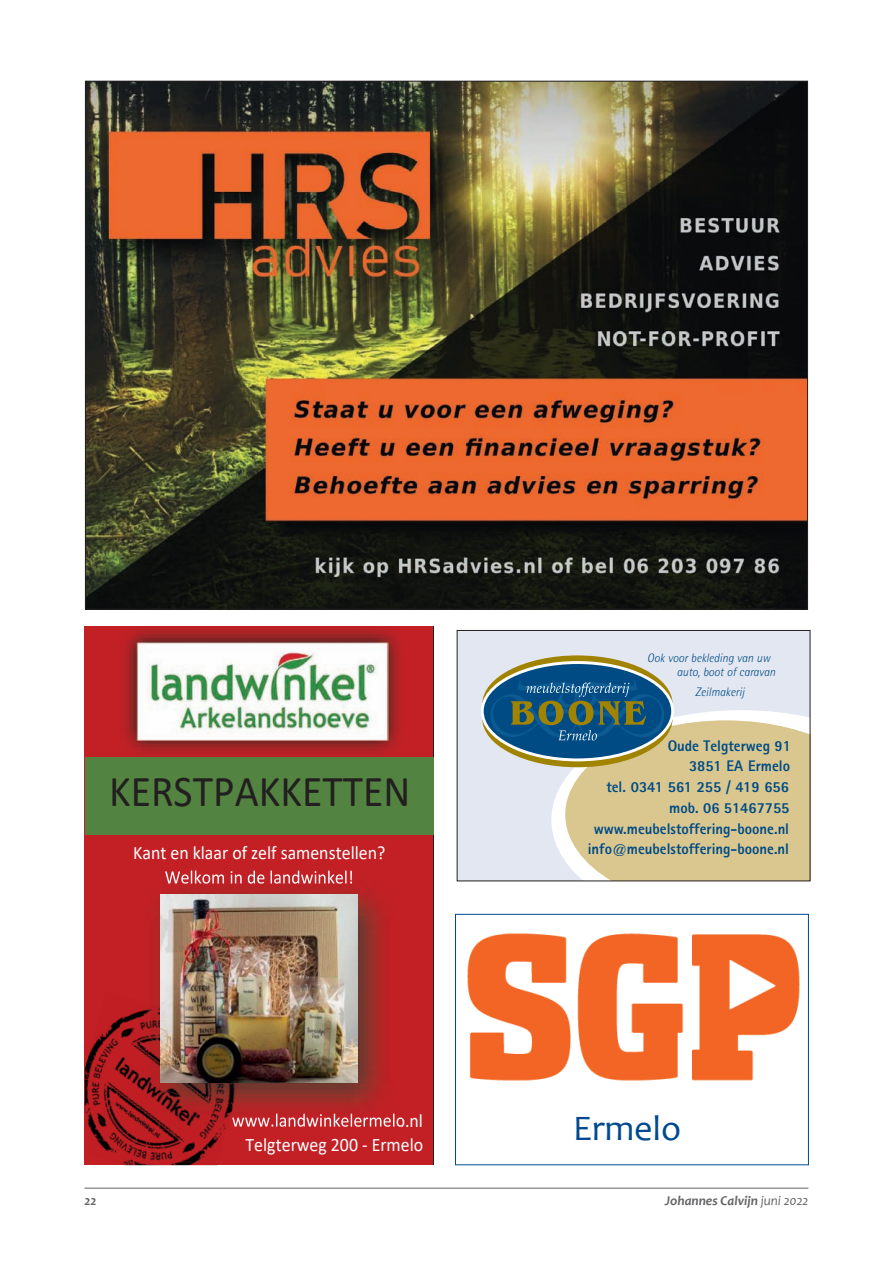
<style>
.page{position:relative;width:893px;height:1263px;background:#fff}
.page>*{position:absolute;margin:0;border:0;box-sizing:border-box;transform-origin:0 0}
.t1{font:44.25px "Calibri";color:#231f20;scale:.94 1}
.t2{font:36px "Candara";color:#014990}
.t3{font:19.05px "Calibri";color:#fff;scale:.94 1}
.t4{font:800 15.3px/20.7px "Rotis Sans Serif";color:#004b84;text-align:right;scale:.96 1}
.t5{font:italic 700 13.5px "Candara";color:#636366}
.t6{font:italic 300 12.3px/14px "Rotis Semi Sans";color:#004b84;scale:.96 1}
.s1{font-weight:400}
</style>
<div class="page">
<hr style="left:85px;top:1188px;width:723px;height:1px;background:#636366">
<img style="left:87px;top:83px;width:719px;height:524px">
<div style="left:457px;top:630px;width:353px;height:251px;background:#e2e7f1"></div>
<svg style="left:482px;top:655px;width:191px;height:98px"></svg>
<svg style="left:482px;top:662px;width:191px;height:98px;background:#2d6a99"></svg>
<svg style="left:491px;top:680px;width:317px;height:199px"></svg>
<div style="left:85px;top:626px;width:349px;height:539px;background:#c22025"></div>
<hr style="left:434px;top:626px;width:1px;height:539px;background:#231f20">
<img style="left:124px;top:628px;width:276px;height:125px">
<img style="left:136px;top:642px;width:252px;height:99px">
<div style="left:85px;top:757px;width:349px;height:78px;background:#528340"></div>
<img style="left:85px;top:1012px;width:140px;height:153px">
<img style="left:154px;top:888px;width:231px;height:224px">
<img style="left:165px;top:870px;width:187px;height:14px">
<img style="left:252px;top:1113px;width:150px;height:14px">
<img style="left:138px;top:1000px;width:114px;height:129px">
<img style="left:161px;top:894px;width:197px;height:189px">
<img style="left:467px;top:933px;width:333px;height:148px">
<div style="left:455px;top:914px;width:354px;height:251px;border:1px solid #014990"></div>
<h1 class="t1" style="left:109px;top:760px;width:322px">KERSTPAKKETTEN</h1>
<p class="t3" style="left:133px;top:839px;width:270px">Kant en klaar of zelf samenstellen?</p>
<p class="t3" style="left:246px;top:1132px;width:191px">Telgterweg 200 - Ermelo</p>
<p class="t6" style="left:677px;top:651px;width:104px;text-indent:-29px">Ook voor bekleding van uw auto, boot of caravan</p>
<p class="t6" style="left:695px;top:684px;width:53px">Zeilmakerij</p>
<p class="t4" style="left:606px;top:735px;width:194px">Oude Telgterweg 91<br>3851 EA Ermelo<br>tel. 0341 561 255 / 419 656</p>
<p class="t4" style="left:594px;top:818px;width:205px">www.meubelstoffering-boone.nl</p>
<p class="t4" style="left:669px;top:797px;width:127px">mob. 06 51467755</p>
<p class="t4" style="left:588px;top:839px;width:211px">info@meubelstoffering-boone.nl</p>
<h2 class="t2" style="left:573px;top:1107px;width:109px">Ermelo</h2>
<p class="t5" style="left:85px;top:1192px;width:14px">22</p>
<p class="t5" style="left:665px;top:1192px;width:145px">Johannes Calvijn <span class="s1">juni 2022</span></p>
</div>
